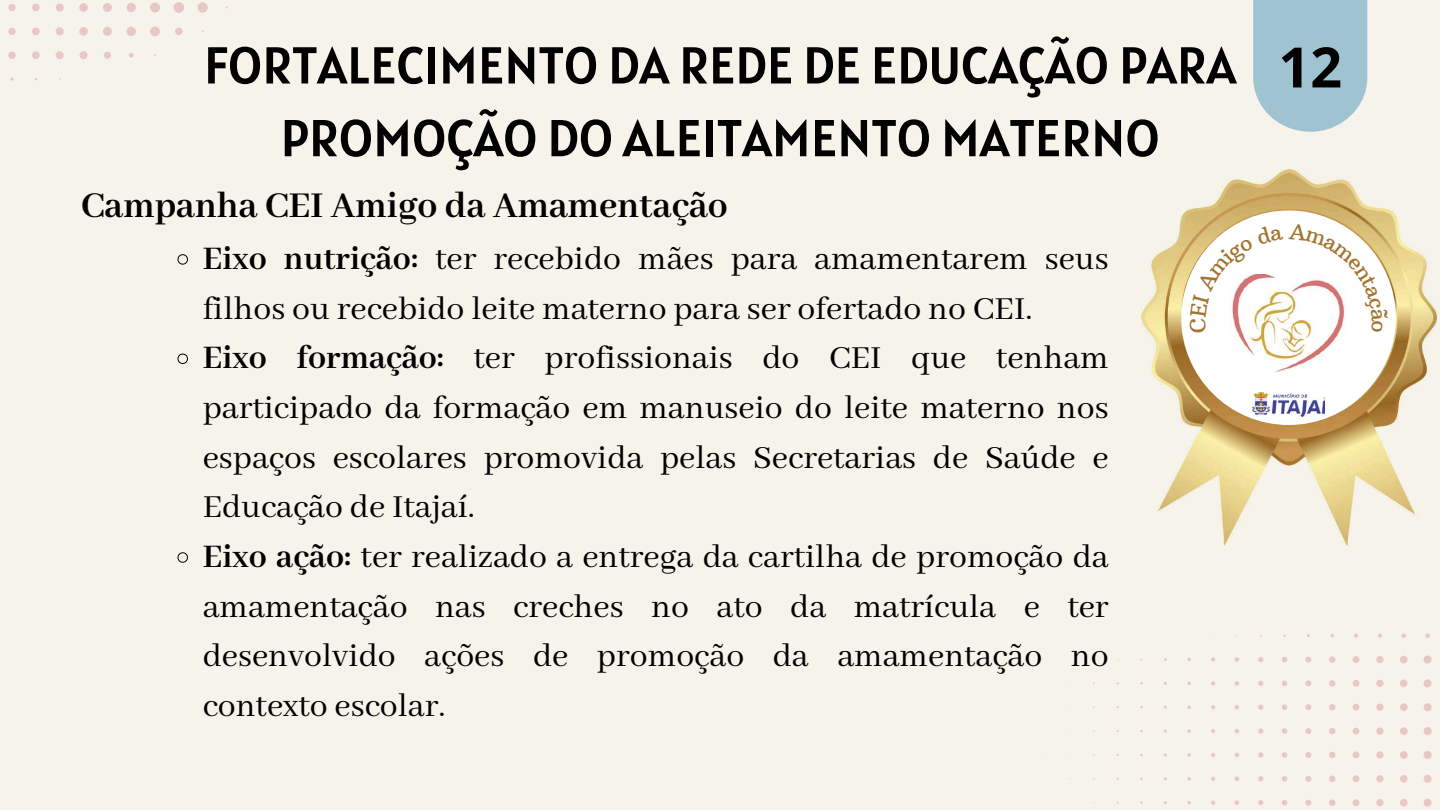
<style>
.page{position:relative;width:1440px;height:810px;background:#f6f3eb}
.page>*{position:absolute;margin:0;border:0;box-sizing:border-box;transform-origin:0 0}
.t1{font:700 55.7px "Open Sans";color:#000}
.t2{font:52px/72.8px "Alatsi";color:#000;text-align:center}
.t3{font:700 39.6px "Abhaya Libre";color:#000}
.t4{font:35.8px/49.7px "Abhaya Libre";color:#000}
.s1{font-weight:700}
</style>
<div class="page">
<svg style="left:1069px;top:633px;width:363px;height:174px"></svg>
<svg style="left:1253px;top:0;width:114px;height:132px"></svg>
<svg style="left:8px;top:2px;width:220px;height:79px"></svg>
<svg style="left:177px;top:254px;width:11px;height:11px"></svg>
<svg style="left:177px;top:353px;width:11px;height:11px"></svg>
<svg style="left:177px;top:552px;width:11px;height:11px"></svg>
<img style="left:1141px;top:170px;width:295px;height:375px">
<div style="left:1181px;top:210px;width:215px;height:215px;background:#fff;border-radius:50%"></div>
<img style="left:1238px;top:334px;width:101px;height:38px">
<img style="left:1253px;top:392px;width:71px;height:25px">
<svg style="left:1187px;top:221px;width:204px;height:113px"></svg>
<h2 class="t2" style="left:204px;top:28px;width:1034px">FORTALECIMENTO DA REDE DE EDUCAÇÃO PARA<br>PROMOÇÃO DO ALEITAMENTO MATERNO</h2>
<h1 class="t1" style="left:1278px;top:28px;width:65px">12</h1>
<p class="t3" style="left:81px;top:184px;width:648px">Campanha CEI Amigo da Amamentação</p>
<p class="t4" style="left:203px;top:235px;width:908px"><span class="s1">Eixo nutrição:</span> ter recebido mães para amamentarem seus filhos ou recebido leite materno para ser ofertado no CEI.<br><span class="s1">Eixo formação:</span> ter profissionais do CEI que tenham participado da formação em manuseio do leite materno nos espaços escolares promovida pelas Secretarias de Saúde e Educação de Itajaí.<br><span class="s1">Eixo ação:</span> ter realizado a entrega da cartilha de promoção da amamentação nas creches no ato da matrícula e ter desenvolvido ações de promoção da amamentação no contexto escolar.</p>
</div>
